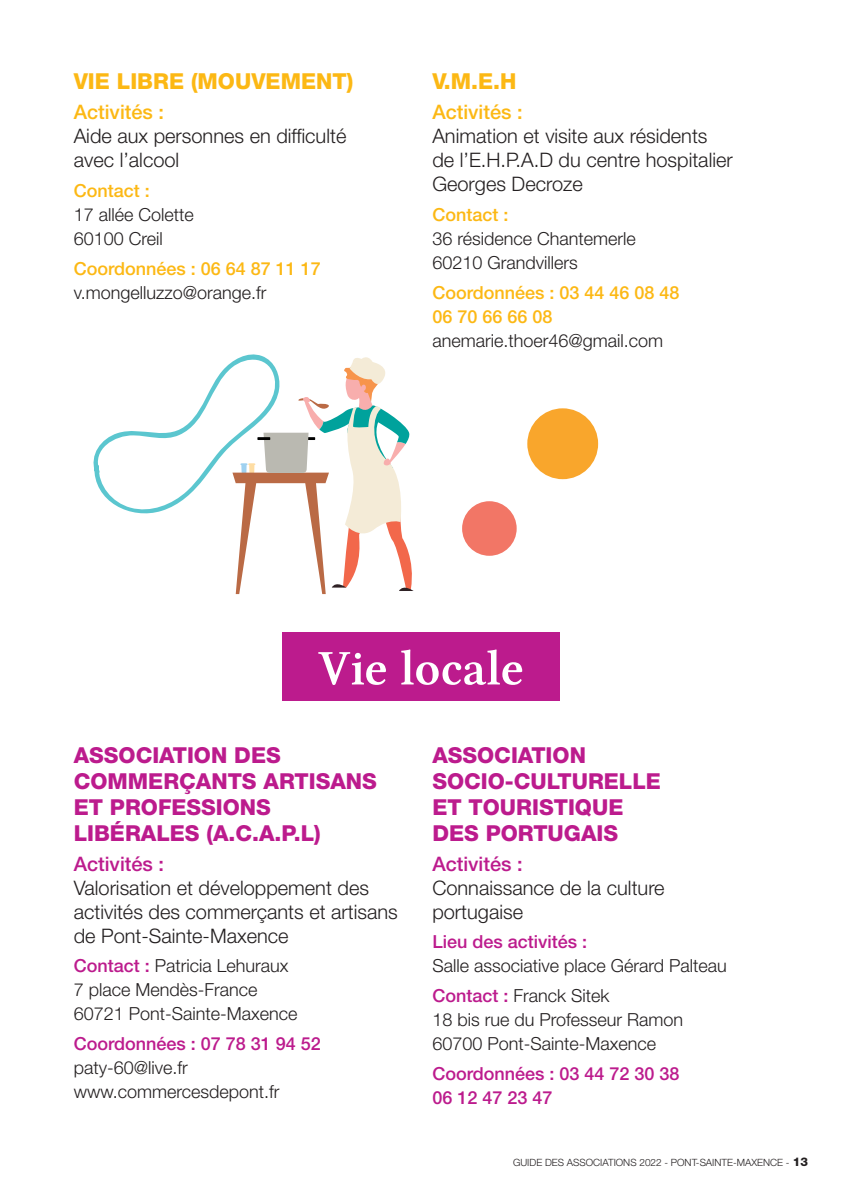
<style>
.page{position:relative;width:842px;height:1191px;background:#fff}
.page>*{position:absolute;margin:0;border:0;box-sizing:border-box;transform-origin:0 0}
.t1{font:50px "Lin Libertine Z";color:#fff}
.t2{font:800 22px/26px "Helvetica Neue LT Std";color:#bc1b8d}
.t3{font:800 22px "Helvetica Neue LT Std";color:#fcb814}
.t4{font:300 20px/24px "Helvetica Neue LT Std";color:#231f20}
.t5{font:500 20px "Helvetica Neue LT Std";color:#bc1b8d}
.t6{font:500 20px "Helvetica Neue LT Std";color:#fcb814}
.t7{font:300 18px/24px "Helvetica Neue LT Std";color:#231f20}
.t8{font:500 18px/24px "Helvetica Neue LT Std";color:#bc1b8d}
.t9{font:500 18px/24px "Helvetica Neue LT Std";color:#fcb814}
.t10{font:300 10px "Helvetica Neue LT Std";color:#231f20}
.s1{font-weight:500;color:#bc1b8d}
.s2{font-weight:800;font-size:12px}
</style>
<div class="page">
<svg style="left:93px;top:354px;width:321px;height:240px"></svg>
<div style="left:462px;top:501px;width:55px;height:55px;background:#f27666;border-radius:50%"></div>
<div style="left:527px;top:408px;width:71px;height:71px;background:#f9a62c;border-radius:50%"></div>
<div style="left:282px;top:632px;width:278px;height:68px;background:#bc1b8d"></div>
<p class="t3" style="left:74px;top:68px;width:281px">VIE LIBRE (MOUVEMENT)</p>
<p class="t6" style="left:74px;top:100px;width:92px">Activités :</p>
<p class="t4" style="left:74px;top:124px;width:274px">Aide aux personnes en difficulté avec l’alcool</p>
<p class="t9" style="left:74px;top:178px;width:78px">Contact :</p>
<p class="t7" style="left:74px;top:202px;width:122px">17 allée Colette<br>60100 Creil</p>
<p class="t9" style="left:74px;top:256px;width:249px">Coordonnées : 06 64 87 11 17</p>
<p class="t7" style="left:74px;top:280px;width:194px">v.mongelluzzo@orange.fr</p>
<p class="t3" style="left:432px;top:68px;width:86px">V.M.E.H</p>
<p class="t6" style="left:432px;top:100px;width:92px">Activités :</p>
<p class="t4" style="left:432px;top:124px;width:302px">Animation et visite aux résidents de l’E.H.P.A.D du centre hospitalier<br>Georges Decroze</p>
<p class="t9" style="left:432px;top:202px;width:78px">Contact :</p>
<p class="t7" style="left:432px;top:226px;width:205px">36 résidence Chantemerle<br>60210 Grandvillers</p>
<p class="t9" style="left:432px;top:280px;width:249px">Coordonnées : 03 44 46 08 48<br>06 70 66 66 08</p>
<p class="t7" style="left:432px;top:328px;width:232px">anemarie.thoer46@gmail.com</p>
<h1 class="t1" style="left:318px;top:639px;width:207px">Vie locale</h1>
<p class="t2" style="left:74px;top:742px;width:305px">ASSOCIATION DES<br>COMMERÇANTS ARTISANS<br>ET PROFESSIONS<br>LIBÉRALES (A.C.A.P.L)</p>
<p class="t5" style="left:74px;top:851px;width:92px">Activités :</p>
<p class="t4" style="left:74px;top:875px;width:326px">Valorisation et développement des activités des commerçants et artisans de Pont-Sainte-Maxence</p>
<p class="t7" style="left:74px;top:953px;width:225px"><span class="s1">Contact :</span> Patricia Lehuraux<br>7 place Mendès-France<br>60721 Pont-Sainte-Maxence</p>
<p class="t8" style="left:74px;top:1031px;width:249px">Coordonnées : 07 78 31 94 52</p>
<p class="t7" style="left:74px;top:1055px;width:207px">paty-60@live.fr www.commercesdepont.fr</p>
<p class="t2" style="left:432px;top:742px;width:230px">ASSOCIATION<br>SOCIO-CULTURELLE<br>ET TOURISTIQUE<br>DES PORTUGAIS</p>
<p class="t5" style="left:432px;top:851px;width:92px">Activités :</p>
<p class="t4" style="left:432px;top:875px;width:234px">Connaissance de la culture portugaise</p>
<p class="t8" style="left:432px;top:929px;width:156px">Lieu des activités :</p>
<p class="t7" style="left:432px;top:950px;width:296px;line-height:29.6px">Salle associative place Gérard Palteau<br><span class="s1">Contact :</span> Franck Sitek</p>
<p class="t7" style="left:432px;top:1007px;width:252px">18 bis rue du Professeur Ramon<br>60700 Pont-Sainte-Maxence</p>
<p class="t8" style="left:432px;top:1061px;width:249px">Coordonnées : 03 44 72 30 38<br>06 12 47 23 47</p>
<p class="t10" style="left:513px;top:1155px;width:296px">GUIDE DES ASSOCIATIONS 2022 - PONT-SAINTE-MAXENCE - <span class="s2">13</span></p>
</div>
